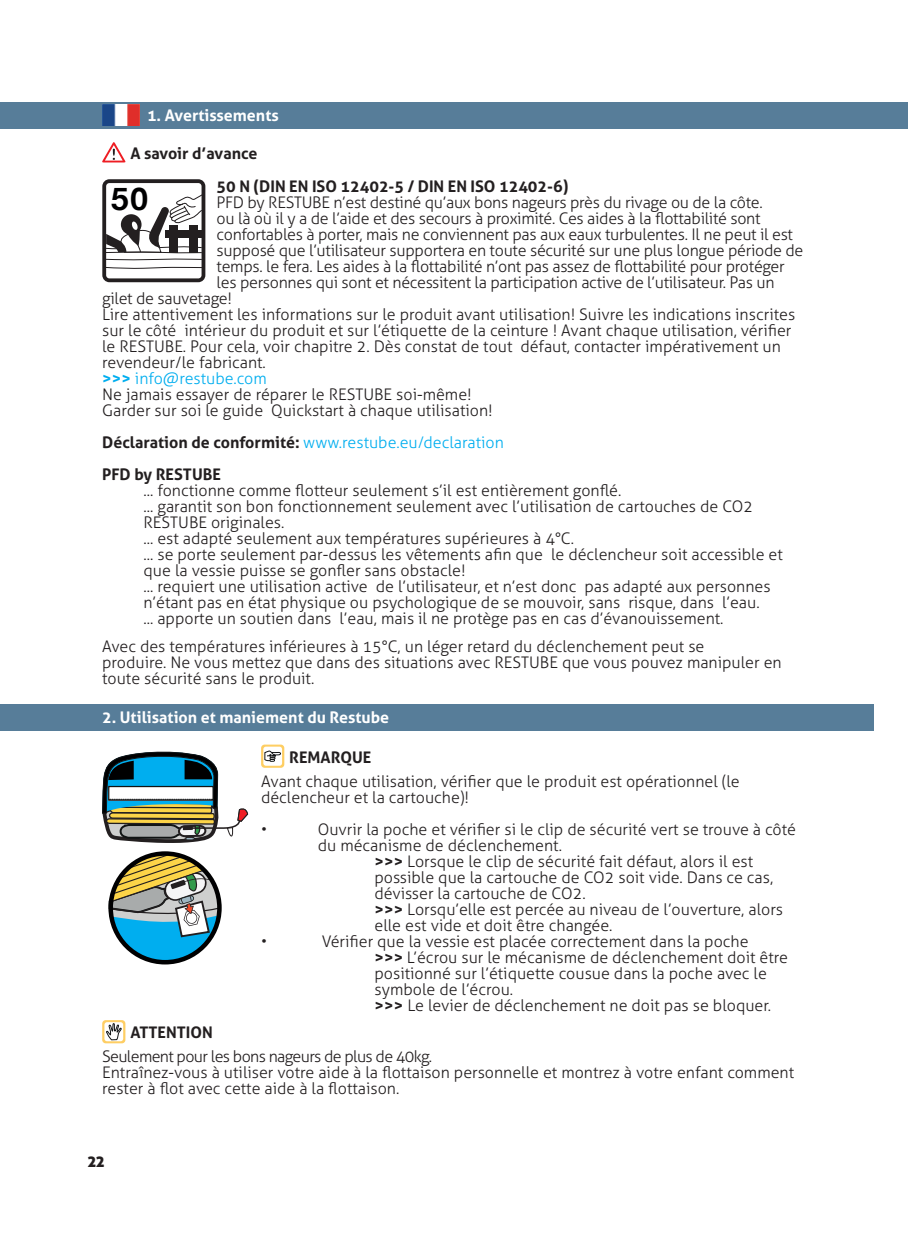
<style>
.page{position:relative;width:908px;height:1259px;background:#fff}
.page>*{position:absolute;margin:0;border:0;box-sizing:border-box;transform-origin:0 0}
.t1{font:700 31.2px "Helvetica Neue";color:#000001}
.t2{font:300 16px/16px "Aller";color:#231f20}
.t3{font:300 16px "Aller";letter-spacing:-.02em;color:#231f20}
.t4{font:700 16px/32px "Aller";color:#231f20}
.t5{font:700 16px "Aller";color:#fff}
.t6{font:300 16px "Aller";color:#00aeef}
.t7{font:16px "Aller Display";color:#231f20}
.s1{font-weight:700}
.s2{font-weight:300;color:#00aeef}
</style>
<div class="page">
<div style="left:0;top:102px;width:873px;height:26px;background:#577d99"></div>
<div style="left:873px;top:102px;width:34px;height:26px;background:#577d99"></div>
<div style="left:0;top:704px;width:873px;height:27px;background:#577d99"></div>
<img style="left:102px;top:104px;width:37px;height:22px">
<svg style="left:261px;top:744px;width:23px;height:24px"></svg>
<svg style="left:263px;top:746px;width:19px;height:20px"></svg>
<svg style="left:102px;top:179px;width:103px;height:103px"></svg>
<svg style="left:109px;top:852px;width:111px;height:110px"></svg>
<div style="left:108px;top:851px;width:113px;height:113px;border:5px solid #000001;border-radius:50%"></div>
<svg style="left:102px;top:751px;width:146px;height:92px"></svg>
<svg style="left:102px;top:142px;width:23px;height:21px"></svg>
<svg style="left:102px;top:1020px;width:23px;height:23px"></svg>
<svg style="left:104px;top:1022px;width:19px;height:19px"></svg>
<p class="t5" style="left:147px;top:105px;width:133px">1. Avertissements</p>
<p class="t4" style="left:216px;top:138px;width:353px;text-indent:-86px">A savoir d’avance<br>50 N (DIN EN ISO 12402-5 / DIN EN ISO 12402-6)</p>
<p class="t3" style="left:216px;top:192px;width:547px">PFD by RESTUBE n’est destiné qu’aux bons nageurs près du rivage ou de la côte.</p>
<p class="t3" style="left:216px;top:208px;width:545px">ou là où il y a de l’aide et des secours à proximité. Ces aides à la flottabilité sont</p>
<p class="t3" style="left:216px;top:224px;width:577px">confortables à porter, mais ne conviennent pas aux eaux turbulentes. Il ne peut il est</p>
<p class="t3" style="left:216px;top:240px;width:588px">supposé que l’utilisateur supportera en toute sécurité sur une plus longue période de</p>
<p class="t3" style="left:216px;top:256px;width:569px">temps. le fera. Les aides à la flottabilité n’ont pas assez de flottabilité pour protéger</p>
<p class="t3" style="left:216px;top:272px;width:559px">les personnes qui sont et nécessitent la participation active de l’utilisateur. Pas un</p>
<p class="t3" style="left:102px;top:288px;width:131px">gilet de sauvetage!</p>
<p class="t2" style="left:102px;top:306px;width:694px">Lire attentivement les informations sur le produit avant utilisation! Suivre les indications inscrites</p>
<p class="t2" style="left:102px;top:322px;width:690px">sur le côté intérieur du produit et sur l’étiquette de la ceinture ! Avant chaque utilisation, vérifier</p>
<p class="t2" style="left:102px;top:338px;width:680px">le RESTUBE. Pour cela, voir chapitre 2. Dès constat de tout défaut, contacter impérativement un</p>
<p class="t2" style="left:102px;top:354px;width:165px">revendeur/le fabricant.</p>
<p class="t6" style="left:102px;top:368px;width:166px"><span class="s1">&gt;&gt;&gt;</span> info@restube.com</p>
<p class="t2" style="left:102px;top:386px;width:371px">Ne jamais essayer de réparer le RESTUBE soi-même!</p>
<p class="t2" style="left:102px;top:402px;width:392px">Garder sur soi le guide Quickstart à chaque utilisation!</p>
<p class="t4" style="left:102px;top:426px;width:403px">Déclaration de conformité: <span class="s2">www.restube.eu/declaration<br></span>PFD by RESTUBE</p>
<p class="t2" style="left:143px;top:482px;width:640px">... fonctionne comme flotteur seulement s’il est entièrement gonflé.<br>... garantit son bon fonctionnement seulement avec l’utilisation de cartouches de CO2<br>RESTUBE originales.<br>... est adapté seulement aux températures supérieures à 4°C.<br>... se porte seulement par-dessus les vêtements afin que le déclencheur soit accessible et que la vessie puisse se gonfler sans obstacle!<br>... requiert une utilisation active de l’utilisateur, et n’est donc pas adapté aux personnes n’étant pas en état physique ou psychologique de se mouvoir, sans risque, dans l’eau.<br>... apporte un soutien dans l’eau, mais il ne protège pas en cas d’évanouissement.</p>
<p class="t2" style="left:102px;top:638px;width:680px">Avec des températures inférieures à 15°C, un léger retard du déclenchement peut se<br>produire. Ne vous mettez que dans des situations avec RESTUBE que vous pouvez manipuler en toute sécurité sans le produit.</p>
<h1 class="t1" style="left:111px;top:174px;width:38px">50</h1>
<p class="t5" style="left:102px;top:708px;width:288px">2. Utilisation et maniement du Restube</p>
<p class="t4" style="left:289px;top:741px;width:83px">REMARQUE</p>
<p class="t2" style="left:261px;top:773px;width:480px">Avant chaque utilisation, vérifier que le produit est opérationnel (le déclencheur et la cartouche)!</p>
<p class="t2" style="left:261px;top:821px;width:7px">•</p>
<p class="t2" style="left:317px;top:821px;width:479px">Ouvrir la poche et vérifier si le clip de sécurité vert se trouve à côté</p>
<p class="t2" style="left:317px;top:837px;width:245px">du mécanisme de déclenchement.</p>
<p class="t2" style="left:374px;top:853px;width:380px"><span class="s1">&gt;&gt;&gt;</span> Lorsque le clip de sécurité fait défaut, alors il est</p>
<p class="t2" style="left:374px;top:869px;width:400px">possible que la cartouche de CO2 soit vide. Dans ce cas,</p>
<p class="t2" style="left:374px;top:885px;width:212px">dévisser la cartouche de CO2.</p>
<p class="t2" style="left:374px;top:901px;width:410px"><span class="s1">&gt;&gt;&gt;</span> Lorsqu’elle est percée au niveau de l’ouverture, alors</p>
<p class="t2" style="left:374px;top:917px;width:239px">elle est vide et doit être changée.</p>
<p class="t2" style="left:261px;top:933px;width:7px">•</p>
<p class="t2" style="left:374px;top:933px;width:415px;text-indent:-53px">Vérifier que la vessie est placée correctement dans la poche<br><span class="s1">&gt;&gt;&gt;</span> L’écrou sur le mécanisme de déclenchement doit être positionné sur l’étiquette cousue dans la poche avec le symbole de l’écrou.<br><span class="s1">&gt;&gt;&gt;</span> Le levier de déclenchement ne doit pas se bloquer.</p>
<p class="t4" style="left:130px;top:1016px;width:84px">ATTENTION</p>
<p class="t2" style="left:102px;top:1048px;width:693px">Seulement pour les bons nageurs de plus de 40kg.<br>Entraînez-vous à utiliser votre aide à la flottaison personnelle et montrez à votre enfant comment rester à flot avec cette aide à la flottaison.</p>
<p class="t7" style="left:88px;top:1151px;width:18px">22</p>
</div>
